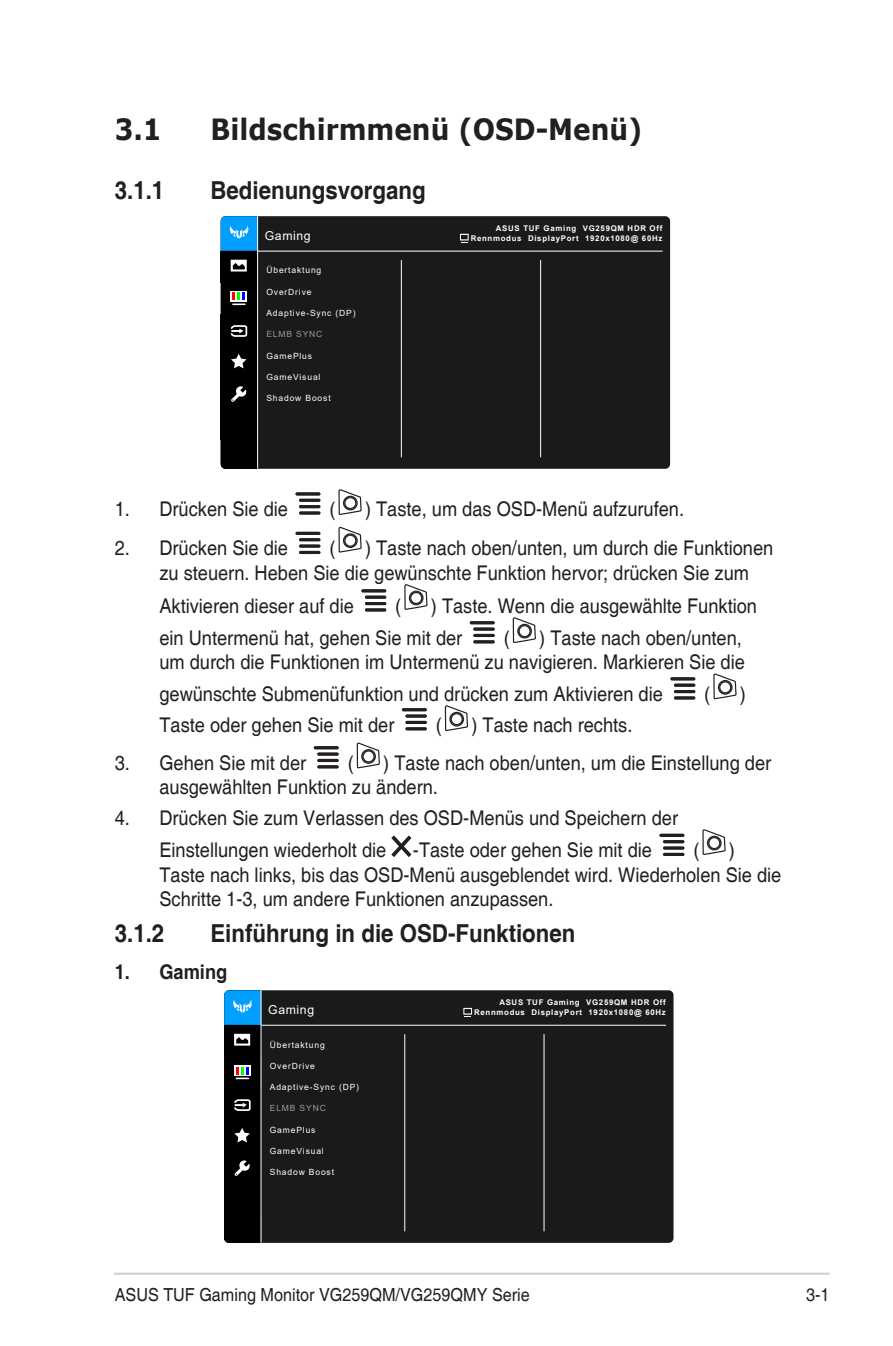
<style>
.page{position:relative;width:893px;height:1346px;background:#fff}
.page>*{position:absolute;margin:0;border:0;box-sizing:border-box;transform-origin:0 0}
.Heading_1{font:700 29.25px "Verdana";color:#231f20;scale:.9 1}
.Heading_2{font:700 24.75px "Helvetica";color:#231f20;scale:.9 1}
.t1{font:20.25px/24.3px "Helvetica";color:#231f20;scale:.9 1}
.t2{font:700 20.25px "Helvetica";color:#231f20;scale:.9 1}
.Page_No__Right{font:18px "Helvetica";color:#231f20;scale:.9 1}
.t3{font:12.15px "Arial";letter-spacing:.05em;color:#fff}
.t4{font:8.55px "Arial";letter-spacing:.1em;color:#fff}
.t5{font:8.55px "Arial";letter-spacing:.1em;color:#999}
.t6{font:700 7.88px "Arial";letter-spacing:.09em;color:#fff}
</style>
<div class="page">
<hr style="left:114px;top:1272px;width:715px;height:3px;background:#d1d2d4">
<div style="left:258px;top:216px;width:412px;height:253px;background:#1a1a1a"></div>
<hr style="left:258px;top:251px;width:405px;height:1px;background:#fff">
<hr style="left:401px;top:260px;width:1px;height:197px;background:#fff">
<hr style="left:540px;top:260px;width:1px;height:197px;background:#fff">
<svg style="left:221px;top:216px;width:37px;height:253px;background:#182b37"></svg>
<svg style="left:460px;top:234px;width:9px;height:6px"></svg>
<svg style="left:461px;top:235px;width:7px;height:8px"></svg>
<hr style="left:295px;top:492px;width:25px;height:3px;background:#231f20;border-radius:2px">
<hr style="left:299px;top:499px;width:21px;height:3px;background:#231f20;border-radius:2px">
<hr style="left:299px;top:505px;width:21px;height:3px;background:#231f20;border-radius:2px">
<hr style="left:299px;top:511px;width:21px;height:3px;background:#231f20;border-radius:2px">
<svg style="left:338px;top:489px;width:24px;height:26px"></svg>
<hr style="left:295px;top:532px;width:25px;height:3px;background:#231f20;border-radius:2px">
<hr style="left:299px;top:538px;width:21px;height:3px;background:#231f20;border-radius:2px">
<svg style="left:299px;top:544px;width:21px;height:4px"></svg>
<hr style="left:299px;top:551px;width:21px;height:3px;background:#231f20;border-radius:2px">
<svg style="left:338px;top:527px;width:24px;height:25px"></svg>
<hr style="left:361px;top:589px;width:25px;height:3px;background:#231f20;border-radius:2px">
<hr style="left:365px;top:596px;width:21px;height:3px;background:#231f20;border-radius:2px">
<hr style="left:365px;top:602px;width:21px;height:3px;background:#231f20;border-radius:2px">
<hr style="left:365px;top:608px;width:21px;height:3px;background:#231f20;border-radius:2px">
<svg style="left:404px;top:584px;width:24px;height:26px"></svg>
<hr style="left:470px;top:621px;width:25px;height:3px;background:#231f20;border-radius:2px">
<svg style="left:473px;top:627px;width:22px;height:4px"></svg>
<hr style="left:473px;top:634px;width:22px;height:3px;background:#231f20;border-radius:2px">
<hr style="left:473px;top:640px;width:22px;height:3px;background:#231f20;border-radius:2px">
<svg style="left:513px;top:617px;width:23px;height:26px"></svg>
<hr style="left:670px;top:677px;width:25px;height:3px;background:#231f20;border-radius:2px">
<hr style="left:674px;top:684px;width:21px;height:3px;background:#231f20;border-radius:2px">
<hr style="left:674px;top:690px;width:21px;height:3px;background:#231f20;border-radius:2px">
<hr style="left:674px;top:696px;width:21px;height:3px;background:#231f20;border-radius:2px">
<svg style="left:713px;top:673px;width:24px;height:26px"></svg>
<hr style="left:402px;top:708px;width:25px;height:3px;background:#231f20;border-radius:2px">
<hr style="left:405px;top:714px;width:22px;height:3px;background:#231f20;border-radius:2px">
<hr style="left:405px;top:721px;width:22px;height:3px;background:#231f20;border-radius:2px">
<hr style="left:405px;top:727px;width:22px;height:3px;background:#231f20;border-radius:2px">
<svg style="left:445px;top:705px;width:23px;height:26px"></svg>
<hr style="left:314px;top:746px;width:25px;height:3px;background:#231f20;border-radius:2px">
<svg style="left:317px;top:752px;width:22px;height:4px"></svg>
<hr style="left:317px;top:759px;width:22px;height:3px;background:#231f20;border-radius:2px">
<hr style="left:317px;top:765px;width:22px;height:3px;background:#231f20;border-radius:2px">
<svg style="left:357px;top:742px;width:23px;height:26px"></svg>
<svg style="left:391px;top:835px;width:20px;height:22px"></svg>
<hr style="left:659px;top:834px;width:25px;height:3px;background:#231f20;border-radius:2px">
<hr style="left:663px;top:840px;width:21px;height:3px;background:#231f20;border-radius:2px">
<hr style="left:663px;top:846px;width:21px;height:3px;background:#231f20;border-radius:2px">
<hr style="left:663px;top:853px;width:21px;height:3px;background:#231f20;border-radius:2px">
<svg style="left:702px;top:829px;width:24px;height:26px"></svg>
<div style="left:262px;top:990px;width:411px;height:253px;background:#1a1a1a"></div>
<hr style="left:261px;top:1025px;width:405px;height:1px;background:#fff">
<hr style="left:404px;top:1034px;width:1px;height:197px;background:#fff">
<hr style="left:544px;top:1034px;width:1px;height:197px;background:#fff">
<svg style="left:224px;top:990px;width:37px;height:253px;background:#152935"></svg>
<svg style="left:463px;top:1008px;width:9px;height:6px"></svg>
<svg style="left:464px;top:1009px;width:7px;height:8px"></svg>
<p class="Heading_1" style="left:115px;top:109px;width:54px">3.1</p>
<p class="Heading_1" style="left:210px;top:109px;width:482px">Bildschirmmenü (OSD-Menü)</p>
<p class="Heading_2" style="left:115px;top:175px;width:57px">3.1.1</p>
<p class="Heading_2" style="left:210px;top:175px;width:241px">Bedienungsvorgang</p>
<p class="t6" style="left:496px;top:223px;width:168px">ASUS TUF Gaming VG259QM HDR Off</p>
<p class="t3" style="left:265px;top:227px;width:47px">Gaming</p>
<p class="t6" style="left:471px;top:233px;width:193px">Rennmodus DisplayPort 1920x1080@ 60Hz</p>
<p class="t4" style="left:266px;top:265px;width:56px">Übertaktung</p>
<p class="t4" style="left:266px;top:286px;width:47px">OverDrive</p>
<p class="t4" style="left:266px;top:307px;width:91px">Adaptive-Sync (DP)</p>
<p class="t5" style="left:266px;top:328px;width:58px">ELMB SYNC</p>
<p class="t4" style="left:266px;top:350px;width:47px">GamePlus</p>
<p class="t4" style="left:266px;top:371px;width:56px">GameVisual</p>
<p class="t4" style="left:266px;top:392px;width:66px">Shadow Boost</p>
<p class="t1" style="left:115px;top:497px;width:194px">1. Drücken Sie die</p>
<p class="t1" style="left:329px;top:497px;width:8px">(</p>
<p class="t1" style="left:365px;top:497px;width:356px">) Taste, um das OSD-Menü aufzurufen.</p>
<p class="t1" style="left:115px;top:537px;width:194px">2. Drücken Sie die</p>
<p class="t1" style="left:329px;top:537px;width:8px">(</p>
<p class="t1" style="left:159px;top:537px;width:684px;text-indent:206px">) Taste nach oben/unten, um durch die Funktionen zu steuern. Heben Sie die gewünschte Funktion hervor; drücken Sie zum</p>
<p class="t1" style="left:159px;top:594px;width:218px">Aktivieren dieser auf die</p>
<p class="t1" style="left:395px;top:594px;width:8px">(</p>
<p class="t1" style="left:159px;top:590px;width:666px;line-height:31.9px;text-indent:271px">) Taste. Wenn die ausgewählte Funktion ein Untermenü hat, gehen Sie mit der</p>
<p class="t1" style="left:159px;top:626px;width:652px;text-align:right">) Taste nach oben/unten,<br>um durch die Funktionen im Untermenü zu navigieren. Markieren Sie die</p>
<p class="t1" style="left:159px;top:682px;width:561px">gewünschte Submenüfunktion und drücken zum Aktivieren die</p>
<p class="t1" style="left:704px;top:682px;width:8px">(</p>
<p class="t1" style="left:740px;top:682px;width:8px">)</p>
<p class="t1" style="left:159px;top:713px;width:263px">Taste oder gehen Sie mit der</p>
<p class="t1" style="left:436px;top:713px;width:8px">(</p>
<p class="t1" style="left:471px;top:713px;width:180px">) Taste nach rechts.</p>
<p class="t1" style="left:115px;top:751px;width:214px">3. Gehen Sie mit der</p>
<p class="t1" style="left:348px;top:751px;width:8px">(</p>
<p class="t1" style="left:504px;top:626px;width:8px">(</p>
<p class="t1" style="left:159px;top:751px;width:681px;text-indent:224px">) Taste nach oben/unten, um die Einstellung der ausgewählten Funktion zu ändern.</p>
<p class="t1" style="left:159px;top:802px;width:578px;line-height:32.6px;text-indent:-45px">4. Drücken Sie zum Verlassen des OSD-Menüs und Speichern der<br>Einstellungen wiederholt die</p>
<p class="t1" style="left:413px;top:839px;width:267px">-Taste oder gehen Sie mit die</p>
<p class="t1" style="left:693px;top:839px;width:8px">(</p>
<p class="t1" style="left:159px;top:839px;width:693px;text-indent:570px">)<br>Taste nach links, bis das OSD-Menü ausgeblendet wird. Wiederholen Sie die<br>Schritte 1-3, um andere Funktionen anzupassen.</p>
<p class="Heading_2" style="left:115px;top:918px;width:57px">3.1.2</p>
<p class="Heading_2" style="left:210px;top:918px;width:407px">Einführung in die OSD-Funktionen</p>
<p class="t2" style="left:115px;top:959px;width:127px">1. Gaming</p>
<p class="t6" style="left:499px;top:997px;width:168px">ASUS TUF Gaming VG259QM HDR Off</p>
<p class="t3" style="left:268px;top:1001px;width:47px">Gaming</p>
<p class="t6" style="left:474px;top:1007px;width:193px">Rennmodus DisplayPort 1920x1080@ 60Hz</p>
<p class="t4" style="left:270px;top:1038px;width:56px">Übertaktung</p>
<p class="t4" style="left:270px;top:1060px;width:47px">OverDrive</p>
<p class="t4" style="left:270px;top:1081px;width:91px">Adaptive-Sync (DP)</p>
<p class="t5" style="left:270px;top:1102px;width:58px">ELMB SYNC</p>
<p class="t4" style="left:270px;top:1124px;width:47px">GamePlus</p>
<p class="t4" style="left:270px;top:1145px;width:56px">GameVisual</p>
<p class="t4" style="left:270px;top:1166px;width:66px">Shadow Boost</p>
<p class="Page_No__Right" style="left:115px;top:1284px;width:463px">ASUS TUF Gaming Monitor VG259QM/VG259QMY Serie</p>
<p class="Page_No__Right" style="left:806px;top:1284px;width:28px">3-1</p>
</div>
